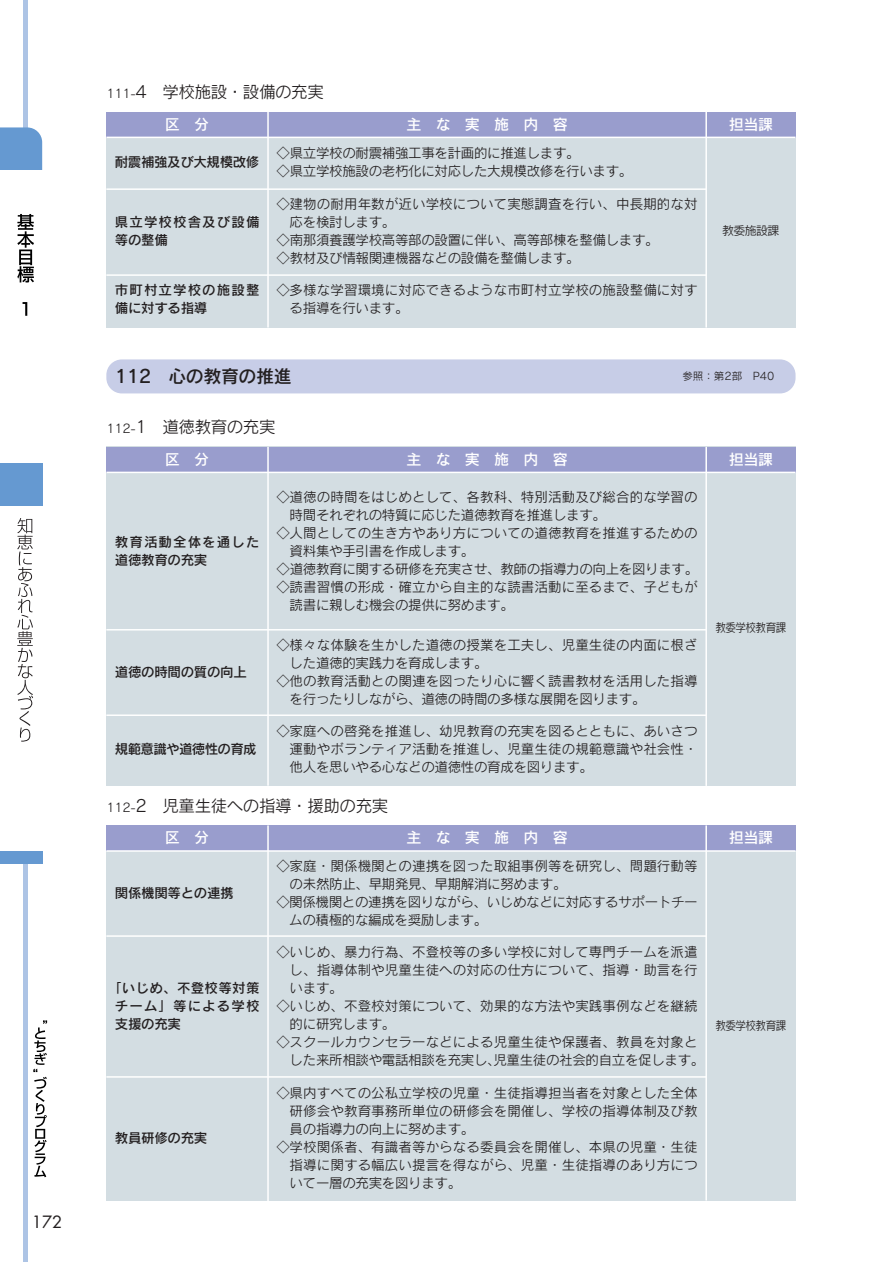
<style>
.page{position:relative;width:893px;height:1262px;background:#fff}
.page>*{position:absolute;margin:0;border:0;box-sizing:border-box;transform-origin:0 0}
.t1{font:18px "Rodin CID DB";letter-spacing:-.025em;color:#231f20}
.t2{font:16.5px "Rodin CID M";letter-spacing:-.025em;color:#231f20}
.t3{font:16.5px "Futura";color:#231f20}
.t4{font:15px "Rodin CID DB";letter-spacing:-.025em;color:#fff}
.t5{font:13.5px/18px "Rodin CID M";letter-spacing:.005em;color:#231f20;text-align:justify}
.t6{font:13.5px/18px "Rodin CID M";letter-spacing:-.025em;color:#231f20}
.t7{font:13.5px/18px "Rodin CID DB";letter-spacing:-.025em;color:#231f20;text-align:justify}
.t8{font:13.5px/18px "Rodin CID DB";letter-spacing:.08em;color:#231f20}
.t9{font:13.5px "Rodin CID DB";letter-spacing:-.05em;color:#231f20}
.t10{font:12px "Rodin CID M";letter-spacing:-.05em;color:#231f20;scale:.88 1}
.t11{font:12px "Rodin CID M";letter-spacing:-.05em;color:#231f20}
.t12{font:10.5px "Rodin CID M";color:#231f20}
.s1{font-size:12px}
</style>
<div class="page">
<hr style="left:23px;top:0;width:4px;height:1261px;background:#adc4e5">
<div style="left:0;top:170px;width:42px;height:680px;background:#fff"></div>
<svg style="left:17px;top:214px;width:17px;height:68px"></svg>
<svg style="left:23px;top:302px;width:4px;height:14px"></svg>
<svg style="left:33px;top:1020px;width:14px;height:157px"></svg>
<svg style="left:17px;top:518px;width:16px;height:223px"></svg>
<div style="left:0;top:127px;width:42px;height:43px;background:#6599d1"></div>
<div style="left:0;top:463px;width:42px;height:43px;background:#6599d1"></div>
<div style="left:0;top:850px;width:42px;height:13px;background:#6599d1"></div>
<div style="left:106px;top:825px;width:689px;height:375px;background:#d3dde2"></div>
<div style="left:106px;top:825px;width:162px;height:26px;background:#999dcd"></div>
<div style="left:706px;top:825px;width:89px;height:26px;background:#999dcd"></div>
<div style="left:268px;top:825px;width:438px;height:26px;background:#999dcd"></div>
<hr style="left:267px;top:825px;width:2px;height:376px;background:#fff">
<hr style="left:705px;top:825px;width:2px;height:375px;background:#fff">
<hr style="left:106px;top:935px;width:600px;height:1px;background:#fff">
<hr style="left:106px;top:1076px;width:600px;height:1px;background:#fff">
<hr style="left:106px;top:850px;width:689px;height:1px;background:#fff">
<div style="left:106px;top:447px;width:689px;height:339px;background:#d3dde2"></div>
<div style="left:106px;top:112px;width:689px;height:215px;background:#d3dde2"></div>
<div style="left:106px;top:112px;width:162px;height:25px;background:#999dcd"></div>
<div style="left:706px;top:112px;width:89px;height:25px;background:#999dcd"></div>
<div style="left:268px;top:112px;width:438px;height:25px;background:#999dcd"></div>
<hr style="left:267px;top:112px;width:2px;height:215px;background:#fff">
<hr style="left:705px;top:112px;width:2px;height:215px;background:#fff">
<hr style="left:106px;top:137px;width:689px;height:1px;background:#fff">
<hr style="left:106px;top:188px;width:600px;height:2px;background:#fff">
<hr style="left:106px;top:274px;width:600px;height:2px;background:#fff">
<div style="left:106px;top:359px;width:689px;height:34px;background:#c7cde7;border-radius:16px"></div>
<div style="left:106px;top:447px;width:162px;height:25px;background:#999dcd"></div>
<div style="left:706px;top:447px;width:89px;height:25px;background:#999dcd"></div>
<div style="left:268px;top:447px;width:438px;height:25px;background:#999dcd"></div>
<hr style="left:267px;top:447px;width:2px;height:338px;background:#fff">
<hr style="left:705px;top:447px;width:2px;height:339px;background:#fff">
<hr style="left:106px;top:471px;width:689px;height:2px;background:#fff">
<hr style="left:106px;top:629px;width:600px;height:1px;background:#fff">
<hr style="left:106px;top:714px;width:600px;height:2px;background:#fff">
<p class="t3" style="left:32px;top:1213px;width:32px">172</p>
<p class="t2" style="left:106px;top:86px;width:219px"><span class="s1">111-</span>4 学校施設・設備の充実</p>
<p class="t4" style="left:165px;top:118px;width:46px">区　分</p>
<p class="t4" style="left:406px;top:118px;width:163px">主　な　実　施　内　容</p>
<p class="t4" style="left:728px;top:118px;width:46px">担当課</p>
<p class="t7" style="left:115px;top:155px;width:146px">耐震補強及び大規模改修</p>
<p class="t6" style="left:276px;top:146px;width:357px">◇県立学校の耐震補強工事を計画的に推進します。<br>◇県立学校施設の老朽化に対応した大規模改修を行います。</p>
<p class="t8" style="left:115px;top:214px;width:146px">県立学校校舎及び設備等の整備</p>
<p class="t5" style="left:276px;top:196px;width:422px">◇建物の耐用年数が近い学校について実態調査を行い、中長期的な対</p>
<p class="t6" style="left:290px;top:214px;width:107px">応を検討します。</p>
<p class="t6" style="left:276px;top:232px;width:384px">◇南那須養護学校高等部の設置に伴い、高等部棟を整備します。</p>
<p class="t6" style="left:276px;top:250px;width:305px">◇教材及び情報関連機器などの設備を整備します。</p>
<p class="t8" style="left:115px;top:283px;width:146px">市町村立学校の施設整備に対する指導</p>
<p class="t5" style="left:290px;top:283px;width:409px;text-indent:-13px">◇多様な学習環境に対応できるような市町村立学校の施設整備に対する指導を行います。</p>
<p class="t11" style="left:722px;top:226px;width:59px">教委施設課</p>
<h1 class="t1" style="left:115px;top:369px;width:178px">112 心の教育の推進</h1>
<p class="t2" style="left:106px;top:421px;width:171px"><span class="s1">112-</span>1 道徳教育の充実</p>
<p class="t12" style="left:682px;top:372px;width:93px">参照：第2部　P40</p>
<p class="t4" style="left:165px;top:453px;width:46px">区　分</p>
<p class="t4" style="left:406px;top:453px;width:163px">主　な　実　施　内　容</p>
<p class="t4" style="left:728px;top:453px;width:46px">担当課</p>
<p class="t8" style="left:115px;top:534px;width:146px">教育活動全体を通した道徳教育の充実</p>
<p class="t7" style="left:115px;top:664px;width:133px">道徳の時間の質の向上</p>
<p class="t9" style="left:115px;top:743px;width:143px">規範意識や道徳性の育成</p>
<p class="t5" style="left:276px;top:489px;width:422px">◇道徳の時間をはじめとして、各教科、特別活動及び総合的な学習の</p>
<p class="t6" style="left:290px;top:507px;width:318px">時間それぞれの特質に応じた道徳教育を推進します。</p>
<p class="t5" style="left:276px;top:525px;width:422px">◇人間としての生き方やあり方についての道徳教育を推進するための</p>
<p class="t6" style="left:290px;top:543px;width:186px">資料集や手引書を作成します。</p>
<p class="t6" style="left:276px;top:561px;width:423px">◇道徳教育に関する研修を充実させ、教師の指導力の向上を図ります。</p>
<p class="t5" style="left:276px;top:579px;width:422px">◇読書習慣の形成・確立から自主的な読書活動に至るまで、子どもが</p>
<p class="t6" style="left:290px;top:597px;width:226px">読書に親しむ機会の提供に努めます。</p>
<p class="t5" style="left:276px;top:637px;width:422px">◇様々な体験を生かした道徳の授業を工夫し、児童生徒の内面に根ざ</p>
<p class="t6" style="left:290px;top:655px;width:199px">した道徳的実践力を育成します。</p>
<p class="t5" style="left:276px;top:673px;width:422px">◇他の教育活動との関連を図ったり心に響く読書教材を活用した指導</p>
<p class="t6" style="left:290px;top:691px;width:357px">を行ったりしながら、道徳の時間の多様な展開を図ります。</p>
<p class="t5" style="left:290px;top:723px;width:409px;text-indent:-13px">◇家庭への啓発を推進し、幼児教育の充実を図るとともに、あいさつ運動やボランティア活動を推進し、児童生徒の規範意識や社会性・他人を思いやる心などの道徳性の育成を図ります。</p>
<p class="t2" style="left:106px;top:799px;width:283px"><span class="s1">112-</span>2 児童生徒への指導・援助の充実</p>
<p class="t10" style="left:715px;top:622px;width:82px">教委学校教育課</p>
<p class="t4" style="left:165px;top:832px;width:46px">区　分</p>
<p class="t4" style="left:406px;top:832px;width:163px">主　な　実　施　内　容</p>
<p class="t4" style="left:728px;top:832px;width:46px">担当課</p>
<p class="t7" style="left:115px;top:886px;width:120px">関係機関等との連携</p>
<p class="t7" style="left:115px;top:980px;width:146px;text-indent:-7px">「いじめ、不登校等対策チーム」等による学校支援の充実</p>
<p class="t7" style="left:115px;top:1130px;width:94px">教員研修の充実</p>
<p class="t5" style="left:276px;top:859px;width:422px">◇家庭・関係機関との連携を図った取組事例等を研究し、問題行動等</p>
<p class="t6" style="left:290px;top:877px;width:278px">の未然防止、早期発見、早期解消に努めます。</p>
<p class="t6" style="left:276px;top:895px;width:422px">◇関係機関との連携を図りながら、いじめなどに対応するサポートチー</p>
<p class="t6" style="left:289px;top:913px;width:199px">ムの積極的な編成を奨励します。</p>
<p class="t5" style="left:276px;top:944px;width:422px">◇いじめ、暴力行為、不登校等の多い学校に対して専門チームを派遣</p>
<p class="t5" style="left:290px;top:962px;width:409px">し、指導体制や児童生徒への対応の仕方について、指導・助言を行</p>
<p class="t5" style="left:290px;top:980px;width:54px">います。</p>
<p class="t5" style="left:276px;top:998px;width:422px">◇いじめ、不登校対策について、効果的な方法や実践事例などを継続</p>
<p class="t6" style="left:290px;top:1016px;width:107px">的に研究します。</p>
<p class="t5" style="left:276px;top:1034px;width:422px">◇スクールカウンセラーなどによる児童生徒や保護者、教員を対象と</p>
<p class="t6" style="left:290px;top:1052px;width:416px">した来所相談や電話相談を充実し、児童生徒の社会的自立を促します。</p>
<p class="t5" style="left:276px;top:1085px;width:422px">◇県内すべての公私立学校の児童・生徒指導担当者を対象とした全体</p>
<p class="t5" style="left:290px;top:1103px;width:409px">研修会や教育事務所単位の研修会を開催し、学校の指導体制及び教</p>
<p class="t6" style="left:290px;top:1121px;width:186px">員の指導力の向上に努めます。</p>
<p class="t5" style="left:276px;top:1139px;width:422px">◇学校関係者、有識者等からなる委員会を開催し、本県の児童・生徒</p>
<p class="t5" style="left:290px;top:1157px;width:409px">指導に関する幅広い提言を得ながら、児童・生徒指導のあり方につ</p>
<p class="t6" style="left:290px;top:1175px;width:173px">いて一層の充実を図ります。</p>
<p class="t10" style="left:715px;top:1020px;width:82px">教委学校教育課</p>
</div>
